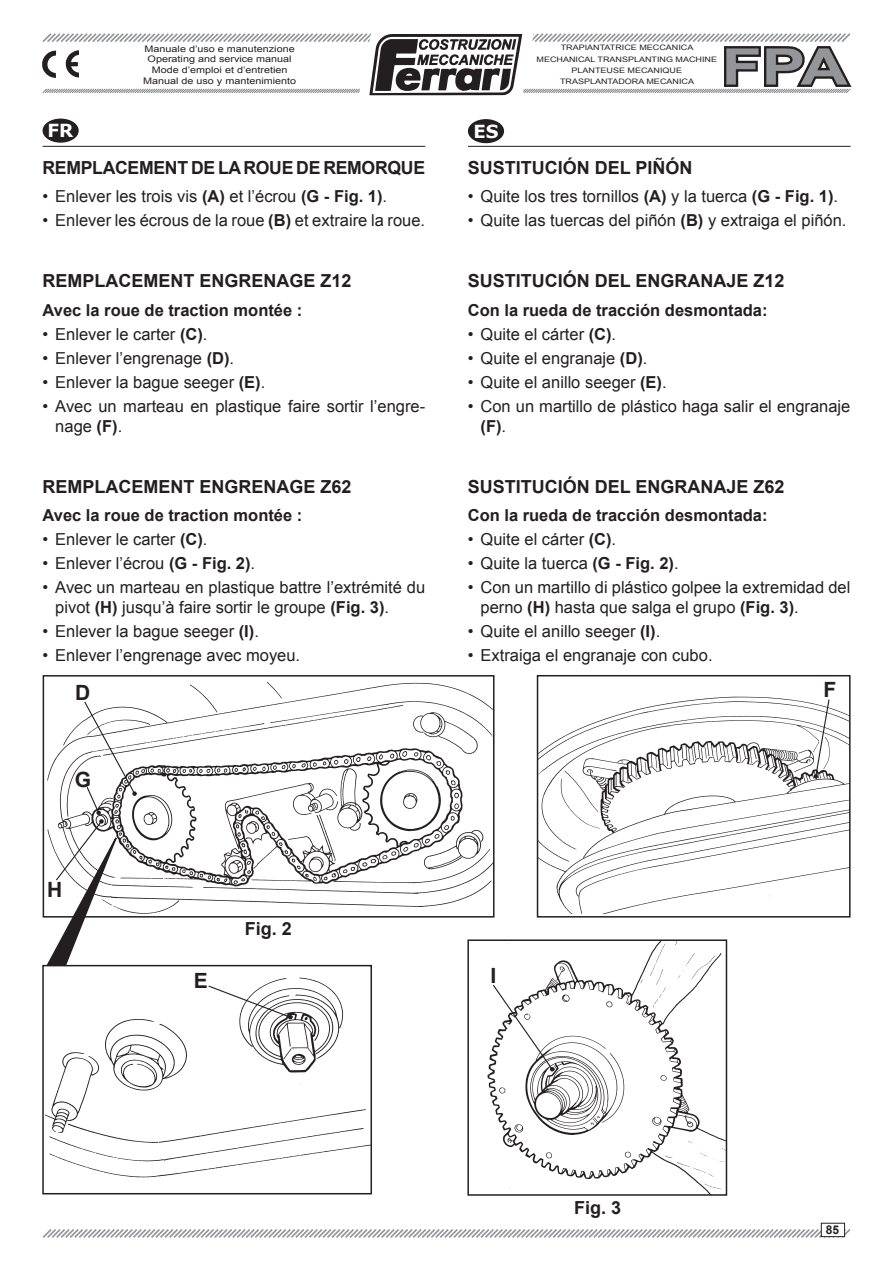
<style>
.page{position:relative;width:893px;height:1263px;background:#fff}
.page>*{position:absolute;margin:0;border:0;box-sizing:border-box;transform-origin:0 0}
.t1{font:700 50.4px "Arial";color:#939598;scale:1.3 1}
.t2{font:700 21px "Arial";color:#231f20}
.t3{font:700 18px "Arial";color:#231f20}
.t4{font:700 18px "Verdana";color:#fff}
.t5{font:16.5px/19.8px "Arial";color:#231f20}
.t6{font:700 16.5px "Arial";color:#231f20}
.t7{font:700 12px "Arial";color:#231f20}
.t8{font:9px/10.8px "Arial";color:#231f20;text-align:center;scale:1.2 1}
.t9{font:7.5px/11.2px "Arial";color:#231f20;text-align:center;scale:1.2 1}
.s1{font-weight:700}
</style>
<div class="page">
<hr style="left:43px;top:146px;width:382px;height:1px;background:#231f20">
<div style="left:469px;top:120px;width:34px;height:22px;background:#231f20;border-radius:50%"></div>
<div style="left:468px;top:119px;width:36px;height:24px;border:2px solid #231f20;border-radius:50%"></div>
<hr style="left:468px;top:146px;width:382px;height:1px;background:#231f20">
<div style="left:43px;top:119px;width:35px;height:23px;background:#231f20;border-radius:50%"></div>
<div style="left:43px;top:119px;width:36px;height:24px;border:2px solid #231f20;border-radius:50%"></div>
<svg style="left:42px;top:1227px;width:809px;height:11px"></svg>
<div style="left:821px;top:1223px;width:23px;height:13px;background:#fff"></div>
<div style="left:821px;top:1223px;width:24px;height:14px;border:1px solid #231f20"></div>
<svg style="left:42px;top:33px;width:810px;height:63px"></svg>
<img style="left:137px;top:682px;width:354px;height:232px">
<div style="left:43px;top:675px;width:451px;height:242px;border:2px solid #231f20"></div>
<img style="left:45px;top:977px;width:324px;height:201px">
<div style="left:42px;top:965px;width:330px;height:229px;border:2px solid #231f20"></div>
<img style="left:540px;top:696px;width:307px;height:218px">
<div style="left:537px;top:675px;width:313px;height:242px;border:2px solid #231f20"></div>
<svg style="left:207px;top:984px;width:85px;height:35px"></svg>
<img style="left:487px;top:942px;width:237px;height:251px">
<div style="left:467px;top:939px;width:260px;height:257px;border:2px solid #231f20"></div>
<svg style="left:813px;top:698px;width:17px;height:81px"></svg>
<svg style="left:44px;top:700px;width:93px;height:277px"></svg>
<svg style="left:492px;top:983px;width:62px;height:88px"></svg>
<p class="t8" style="left:143px;top:43px;width:129px">Manuale d’uso e manutenzione<br>Operating and service manual<br>Mode d’emploi et d’entretien<br>Manual de uso y mantenimiento</p>
<p class="t4" style="left:48px;top:118px;width:27px">FR</p>
<p class="t4" style="left:473px;top:118px;width:27px">ES</p>
<p class="t9" style="left:537px;top:42px;width:152px">TRAPIANTATRICE MECCANICA<br>MECHANICAL TRANSPLANTING MACHINE<br>PLANTEUSE MECANIQUE<br>TRASPLANTADORA MECANICA</p>
<h1 class="t1" style="left:721px;top:33px;width:99px">FPA</h1>
<p class="t3" style="left:43px;top:156px;width:384px">REMPLACEMENT DE LA ROUE DE REMORQUE</p>
<p class="t5" style="left:43px;top:187px;width:346px">• Enlever les trois vis <span class="s1">(A)</span> et l’écrou <span class="s1">(G - Fig. 1)</span>.</p>
<p class="t5" style="left:43px;top:211px;width:384px">• Enlever les écrous de la roue <span class="s1">(B)</span> et extraire la roue.</p>
<p class="t3" style="left:43px;top:269px;width:311px">REMPLACEMENT ENGRENAGE Z12</p>
<p class="t6" style="left:43px;top:299px;width:261px">Avec la roue de traction montée :</p>
<p class="t5" style="left:43px;top:324px;width:166px">• Enlever le carter <span class="s1">(C)</span>.</p>
<p class="t5" style="left:43px;top:348px;width:193px">• Enlever l’engrenage <span class="s1">(D)</span>.</p>
<p class="t5" style="left:43px;top:372px;width:224px">• Enlever la bague seeger <span class="s1">(E)</span>.</p>
<p class="t5" style="left:55px;top:396px;width:371px;text-indent:-13px">• Avec un marteau en plastique faire sortir l’engre&shy;nage <span class="s1">(F)</span>.</p>
<p class="t3" style="left:43px;top:475px;width:311px">REMPLACEMENT ENGRENAGE Z62</p>
<p class="t6" style="left:43px;top:504px;width:261px">Avec la roue de traction montée :</p>
<p class="t5" style="left:43px;top:530px;width:166px">• Enlever le carter <span class="s1">(C)</span>.</p>
<p class="t5" style="left:43px;top:554px;width:214px">• Enlever l’écrou <span class="s1">(G - Fig. 2)</span>.</p>
<p class="t5" style="left:55px;top:578px;width:371px;text-indent:-13px">• Avec un marteau en plastique battre l’extrémité du pivot <span class="s1">(H)</span> jusqu’à faire sortir le groupe <span class="s1">(Fig. 3)</span>.</p>
<p class="t5" style="left:43px;top:622px;width:218px">• Enlever la bague seeger <span class="s1">(I)</span>.</p>
<p class="t5" style="left:43px;top:646px;width:259px">• Enlever l’engrenage avec moyeu.</p>
<p class="t2" style="left:75px;top:678px;width:17px">D</p>
<p class="t2" style="left:75px;top:765px;width:18px">G</p>
<p class="t2" style="left:47px;top:875px;width:14px">H</p>
<p class="t2" style="left:194px;top:966px;width:16px">E</p>
<p class="t3" style="left:245px;top:916px;width:49px">Fig. 2</p>
<p class="t3" style="left:468px;top:155px;width:226px">SUSTITUCIÓN DEL PIÑÓN</p>
<p class="t5" style="left:468px;top:187px;width:372px">• Quite los tres tornillos <span class="s1">(A)</span> y la tuerca <span class="s1">(G - Fig. 1)</span>.</p>
<p class="t5" style="left:468px;top:211px;width:380px">• Quite las tuercas del piñón <span class="s1">(B)</span> y extraiga el piñón.</p>
<p class="t3" style="left:468px;top:269px;width:318px">SUSTITUCIÓN DEL ENGRANAJE Z12</p>
<p class="t6" style="left:468px;top:299px;width:301px">Con la rueda de tracción desmontada:</p>
<p class="t5" style="left:468px;top:324px;width:150px">• Quite el cárter <span class="s1">(C)</span>.</p>
<p class="t5" style="left:468px;top:348px;width:181px">• Quite el engranaje <span class="s1">(D)</span>.</p>
<p class="t5" style="left:468px;top:372px;width:200px">• Quite el anillo seeger <span class="s1">(E)</span>.</p>
<p class="t5" style="left:480px;top:396px;width:371px;text-indent:-13px">• Con un martillo de plástico haga salir el engranaje <span class="s1">(F)</span>.</p>
<p class="t3" style="left:468px;top:474px;width:318px">SUSTITUCIÓN DEL ENGRANAJE Z62</p>
<p class="t6" style="left:468px;top:504px;width:301px">Con la rueda de tracción desmontada:</p>
<p class="t5" style="left:468px;top:530px;width:150px">• Quite el cárter <span class="s1">(C)</span>.</p>
<p class="t5" style="left:468px;top:554px;width:212px">• Quite la tuerca <span class="s1">(G - Fig. 2)</span>.</p>
<p class="t5" style="left:480px;top:578px;width:371px;text-indent:-13px">• Con un martillo di plástico golpee la extremidad del perno <span class="s1">(H)</span> hasta que salga el grupo <span class="s1">(Fig. 3)</span>.</p>
<p class="t5" style="left:468px;top:622px;width:194px">• Quite el anillo seeger <span class="s1">(I)</span>.</p>
<p class="t5" style="left:468px;top:646px;width:246px">• Extraiga el engranaje con cubo.</p>
<p class="t2" style="left:490px;top:961px;width:7px">I</p>
<p class="t2" style="left:823px;top:675px;width:14px">F</p>
<p class="t3" style="left:574px;top:1195px;width:49px">Fig. 3</p>
<p class="t7" style="left:826px;top:1222px;width:15px">85</p>
</div>
